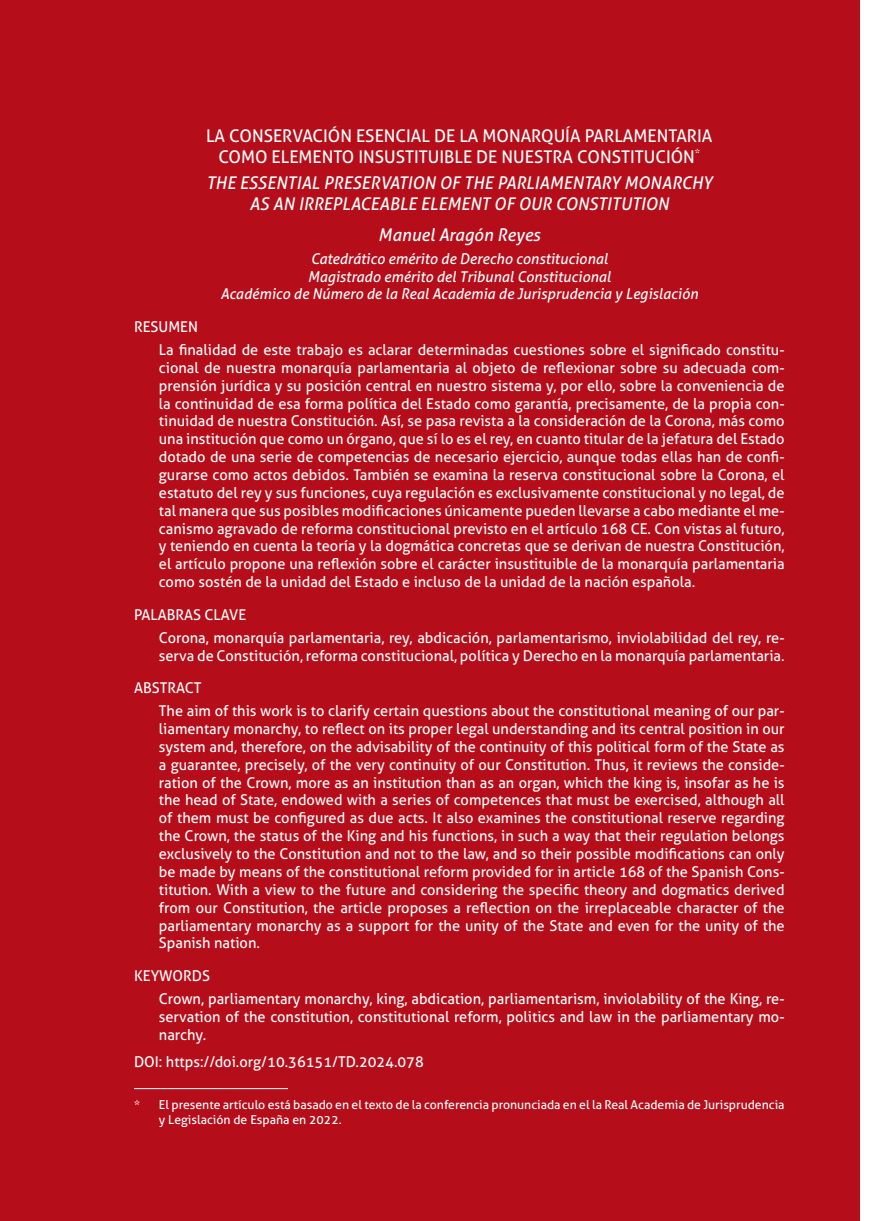
<style>
.page{position:relative;width:874px;height:1221px;background:#fff}
.page>*{position:absolute;margin:0;border:0;box-sizing:border-box;transform-origin:0 0}
.Resumen_título_españ{font:17.5px/21px "Aller";color:#fff;text-align:center}
.Resumen_título_inglé{font:italic 17.5px/21px "Aller";color:#fff;text-align:center}
.Resumen_autor{font:italic 17.5px "Aller";color:#fff}
.Resumen_texto{font:14.88px/17.8px "Aller";color:#fff;text-align:justify}
.Resumen_cargo{font:italic 14.88px "Aller";color:#fff}
.Resumen_titular{font:14.88px "Aller";color:#fff}
.Nota_Resumen{font:12.25px/14.7px "Aller";color:#fff}
</style>
<div class="page">
<div style="left:0;top:0;width:858px;height:1220px;background:#b50e1a"></div>
<hr style="left:134px;top:1088px;width:154px;height:1px;background:#fff">
<p class="Resumen_título_españ" style="left:206px;top:125px;width:507px">LA CONSERVACIÓN ESENCIAL DE LA MONARQUÍA PARLAMENTARIA<br>COMO ELEMENTO INSUSTITUIBLE DE NUESTRA CONSTITUCIÓN<sup>*</sup></p>
<p class="Resumen_título_inglé" style="left:206px;top:172px;width:507px">THE ESSENTIAL PRESERVATION OF THE PARLIAMENTARY MONARCHY<br>AS AN IRREPLACEABLE ELEMENT OF OUR CONSTITUTION</p>
<p class="Resumen_autor" style="left:378px;top:224px;width:163px">Manuel Aragón Reyes</p>
<p class="Resumen_cargo" style="left:311px;top:249px;width:298px">Catedrático emérito de Derecho constitucional</p>
<p class="Resumen_cargo" style="left:307px;top:267px;width:304px">Magistrado emérito del Tribunal Constitucional</p>
<p class="Resumen_cargo" style="left:220px;top:285px;width:479px">Académico de Número de la Real Academia de Jurisprudencia y Legislación</p>
<p class="Resumen_titular" style="left:134px;top:318px;width:65px">RESUMEN</p>
<p class="Resumen_texto" style="left:159px;top:341px;width:627px">La finalidad de este trabajo es aclarar determinadas cuestiones sobre el significado constitu&shy;cional de nuestra monarquía parlamentaria al objeto de reflexionar sobre su adecuada com&shy;prensión jurídica y su posición central en nuestro sistema y, por ello, sobre la conveniencia de la continuidad de esa forma política del Estado como garantía, precisamente, de la propia con&shy;tinuidad de nuestra Constitución. Así, se pasa revista a la consideración de la Corona, más como una institución que como un órgano, que sí lo es el rey, en cuanto titular de la jefatura del Estado dotado de una serie de competencias de necesario ejercicio, aunque todas ellas han de confi&shy;gurarse como actos debidos. También se examina la reserva constitucional sobre la Corona, el estatuto del rey y sus funciones, cuya regulación es exclusivamente constitucional y no legal, de tal manera que sus posibles modificaciones únicamente pueden llevarse a cabo mediante el me&shy;canismo agravado de reforma constitucional previsto en el artículo 168 CE. Con vistas al futuro, y teniendo en cuenta la teoría y la dogmática concretas que se derivan de nuestra Constitución, el artículo propone una reflexión sobre el carácter insustituible de la monarquía parlamentaria como sostén de la unidad del Estado e incluso de la unidad de la nación española.</p>
<p class="Resumen_titular" style="left:134px;top:605px;width:114px">PALABRAS CLAVE</p>
<p class="Resumen_texto" style="left:159px;top:628px;width:627px">Corona, monarquía parlamentaria, rey, abdicación, parlamentarismo, inviolabilidad del rey, re&shy;serva de Constitución, reforma constitucional, política y Derecho en la monarquía parlamentaria.</p>
<p class="Resumen_titular" style="left:134px;top:679px;width:69px">ABSTRACT</p>
<p class="Resumen_texto" style="left:159px;top:702px;width:627px">The aim of this work is to clarify certain questions about the constitutional meaning of our par&shy;liamentary monarchy, to reflect on its proper legal understanding and its central position in our system and, therefore, on the advisability of the continuity of this political form of the State as a guarantee, precisely, of the very continuity of our Constitution. Thus, it reviews the conside&shy;ration of the Crown, more as an institution than as an organ, which the king is, insofar as he is the head of State, endowed with a series of competences that must be exercised, although all of them must be configured as due acts. It also examines the constitutional reserve regarding the Crown, the status of the King and his functions, in such a way that their regulation belongs exclusively to the Constitution and not to the law, and so their possible modifications can only be made by means of the constitutional reform provided for in article 168 of the Spanish Cons&shy;titution. With a view to the future and considering the specific theory and dogmatics derived from our Constitution, the article proposes a reflection on the irreplaceable character of the parliamentary monarchy as a support for the unity of the State and even for the unity of the Spanish nation.</p>
<p class="Resumen_titular" style="left:134px;top:966px;width:77px">KEYWORDS</p>
<p class="Resumen_texto" style="left:159px;top:989px;width:627px">Crown, parliamentary monarchy, king, abdication, parliamentarism, inviolability of the King, re&shy;servation of the constitution, constitutional reform, politics and law in the parliamentary mo&shy;narchy.</p>
<p class="Resumen_texto" style="left:134px;top:1053px;width:291px">DOI: https://doi.org/10.36151/TD.2024.078</p>
<p class="Nota_Resumen" style="left:159px;top:1097px;width:627px;text-indent:-25px">* El presente artículo está basado en el texto de la conferencia pronunciada en el la Real Academia de Jurisprudencia y Legislación de España en 2022.</p>
</div>
